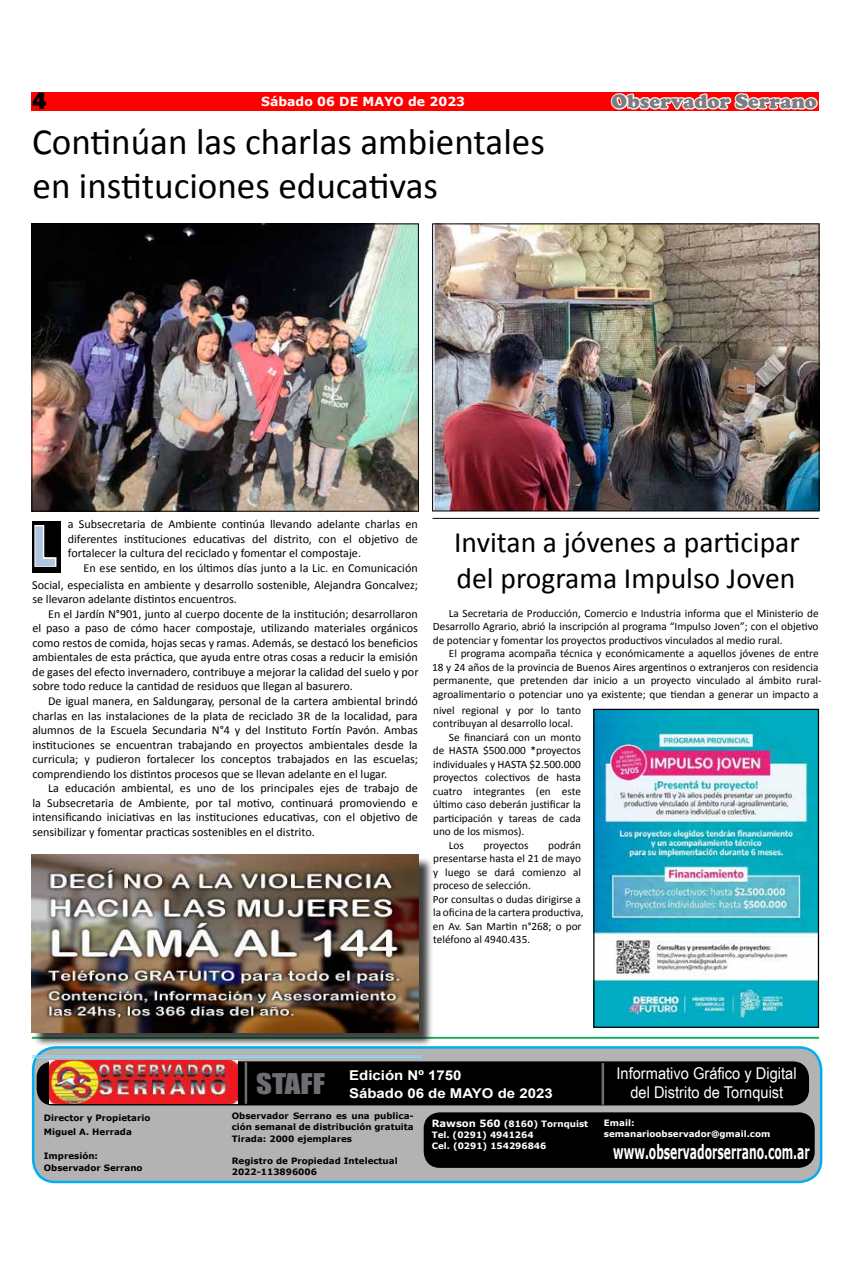
<style>
.page{position:relative;width:851px;height:1276px;background:#fff}
.page>*{position:absolute;margin:0;border:0;box-sizing:border-box;transform-origin:0 0}
.t1{font:700 56.25px "Ebrima";color:#afc5e1;scale:.83 1}
.t2{font:37.12px/44.5px "Calibri";color:#000}
.t3{font:29.62px/35.5px "Calibri";color:#000}
.t4{font:26.25px "Impact";color:#6d6e71;scale:1.17 1}
.t5{font:800 24.62px "Franklin Gothic";color:#000}
.t6{font:900 20px "Cooper";color:#7c7d80}
.t7{font:700 19.75px "Verdana";color:#fff;scale:.55 1}
.t8{font:16.25px/19.5px "Arial Narrow";color:#fff;text-align:center;scale:1.1 1}
.t9{font:700 13.5px/18px "Arial";color:#fff;scale:1.11 1}
.t10{font:700 12.5px "Verdana";color:#fff}
.t11{font:12.12px/14.5px "Calibri";color:#000;text-align:justify}
.t12{font:11.25px/13.5px "Calibri";color:#000}
.t13{font:700 8.75px/11.2px "Verdana";color:#000}
.t14{font:700 8.75px/11.2px "Verdana";color:#fff}
.s1{font-size:10px}
</style>
<div class="page">
<div style="left:32px;top:92px;width:787px;height:18px;background:#f00"></div>
<svg style="left:609px;top:93px;width:210px;height:131px"></svg>
<div style="left:33px;top:1047px;width:788px;height:135px;background:#b3b3b3;border-radius:22px"></div>
<div style="left:32px;top:1046px;width:790px;height:137px;border:2px solid #00aeef;border-radius:22px"></div>
<div style="left:425px;top:1113px;width:388px;height:53px;background:#000;border-radius:15px"></div>
<div style="left:423px;top:1112px;width:391px;height:56px;border:2px solid #000;border-radius:15px"></div>
<div style="left:38px;top:1062px;width:769px;height:42px;background:#000;border-radius:15px"></div>
<div style="left:37px;top:1061px;width:771px;height:44px;border:2px solid #000;border-radius:15px"></div>
<img style="left:50px;top:1061px;width:187px;height:43px">
<hr style="left:601px;top:1063px;width:3px;height:41px;background:#6d6e71">
<hr style="left:244px;top:1062px;width:3px;height:41px;background:#6d6e71">
<hr style="left:32px;top:1055px;width:390px;height:1px;background:#8ed8f8">
<hr style="left:32px;top:1057px;width:390px;height:1px;background:#8ed8f8">
<div style="left:32px;top:521px;width:28px;height:52px;background:#000"></div>
<svg style="left:34px;top:525px;width:23px;height:42px"></svg>
<hr style="left:32px;top:1037px;width:787px;height:1px;background:#00a650">
<hr style="left:32px;top:1038px;width:787px;height:1px;background:#00a650">
<div style="left:33px;top:856px;width:401px;height:191px;background:#000;opacity:.75"></div>
<img style="left:31px;top:855px;width:387px;height:177px">
<img style="left:34px;top:226px;width:382px;height:283px">
<div style="left:32px;top:224px;width:386px;height:287px;border:1px solid #000"></div>
<img style="left:434px;top:226px;width:383px;height:283px">
<div style="left:432px;top:224px;width:387px;height:287px;border:1px solid #000"></div>
<hr style="left:432px;top:518px;width:387px;height:1px;background:#000">
<img style="left:595px;top:711px;width:222px;height:315px">
<div style="left:593px;top:709px;width:226px;height:319px;border:1px solid #000"></div>
<h3 class="t5" style="left:32px;top:85px;width:16px">4</h3>
<p class="t10" style="left:261px;top:93px;width:205px">Sábado 06 DE MAYO de 2023</p>
<h3 class="t6" style="left:611px;top:90px;width:207px">Observador Serrano</h3>
<h2 class="t2" style="left:32px;top:119px;width:514px">Continúan las charlas ambientales en instituciones educativas</h2>
<h1 class="t1" style="left:32px;top:504px;width:30px">L</h1>
<p class="t11" style="left:68px;top:517px;width:351px">a Subsecretaria de Ambiente continúa llevando adelante charlas en diferentes instituciones educativas del distrito, con el objetivo de fortalecer la cultura del reciclado y fomentar el compostaje.</p>
<p class="t11" style="left:84px;top:561px;width:335px">En ese sentido, en los últimos días junto a la Lic. en Comunicación</p>
<p class="t11" style="left:32px;top:577px;width:387px">Social, especialista en ambiente y desarrollo sostenible, Alejandra Goncalvez; se llevaron adelante distintos encuentros.</p>
<p class="t11" style="left:32px;top:606px;width:387px;text-indent:16px">En el Jardín N°901, junto al cuerpo docente de la institución; desarrollaron el paso a paso de cómo hacer compostaje, utilizando materiales orgánicos como restos de comida, hojas secas y ramas. Además, se destacó los beneficios ambientales de esta práctica, que ayuda entre otras cosas a reducir la emisión de gases del efecto invernadero, contribuye a mejorar la calidad del suelo y por sobre todo reduce la cantidad de residuos que llegan al basurero.</p>
<p class="t11" style="left:32px;top:694px;width:387px;text-indent:16px">De igual manera, en Saldungaray, personal de la cartera ambiental brindó charlas en las instalaciones de la plata de reciclado 3R de la localidad, para alumnos de la Escuela Secundaria N°4 y del Instituto Fortín Pavón. Ambas instituciones se encuentran trabajando en proyectos ambientales desde la curricula; y pudieron fortalecer los conceptos trabajados en las escuelas; comprendiendo los distintos procesos que se llevan adelante en el lugar.</p>
<p class="t11" style="left:32px;top:781px;width:387px;text-indent:16px">La educación ambiental, es uno de los principales ejes de trabajo de la Subsecretaria de Ambiente, por tal motivo, continuará promoviendo e intensificando iniciativas en las instituciones educativas, con el objetivo de sensibilizar y fomentar practicas sostenibles en el distrito.</p>
<h3 class="t3" style="left:454px;top:524px;width:347px">Invitan a jóvenes a participar del programa Impulso Joven</h3>
<p class="t12" style="left:433px;top:606px;width:387px;text-align:justify;text-indent:16px">La Secretaria de Producción, Comercio e Industria informa que el Ministerio de Desarrollo Agrario, abrió la inscripción al programa “Impulso Joven”; con el objetivo de potenciar y fomentar los proyectos productivos vinculados al medio rural.</p>
<p class="t12" style="left:432px;top:647px;width:391px;text-indent:17px">El programa acompaña técnica y económicamente a aquellos jóvenes de entre 18 y 24 años de la provincia de Buenos Aires argentinos o extranjeros con residencia permanente, que pretenden dar inicio a un proyecto vinculado al ámbito rural&shy;agroalimentario o potenciar uno ya existente; que tiendan a generar un impacto a</p>
<p class="t12" style="left:433px;top:703px;width:149px">nivel regional y por lo tanto</p>
<p class="t12" style="left:433px;top:717px;width:142px">contribuyan al desarrollo local.</p>
<p class="t12" style="left:449px;top:730px;width:134px">Se financiará con un monto</p>
<p class="t12" style="left:433px;top:744px;width:149px">de HASTA $500.000 *proyectos</p>
<p class="t12" style="left:433px;top:757px;width:149px">individuales y HASTA $2.500.000</p>
<p class="t12" style="left:433px;top:771px;width:149px">proyectos colectivos de hasta</p>
<p class="t12" style="left:433px;top:784px;width:150px">cuatro integrantes (en este</p>
<p class="t12" style="left:433px;top:798px;width:149px">último caso deberán justificar la</p>
<p class="t12" style="left:433px;top:811px;width:149px">participación y tareas de cada</p>
<p class="t12" style="left:433px;top:825px;width:93px">uno de los mismos).</p>
<p class="t12" style="left:449px;top:838px;width:17px">Los</p>
<p class="t12" style="left:483px;top:838px;width:46px">proyectos</p>
<p class="t12" style="left:433px;top:838px;width:152px;text-indent:115px">podrán presentarse hasta el 21 de mayo y luego se dará comienzo al proceso de selección.<br>Por consultas o dudas dirigirse a la oficina de la cartera productiva, en Av. San Martin n°268; o por teléfono al 4940.435.</p>
<p class="t13" style="left:44px;top:1111px;width:108px;line-height:13.8px">Director y Propietario<br>Miguel A. Herrada</p>
<p class="t13" style="left:44px;top:1149px;width:100px;line-height:12.5px">Impresión:<br>Observador Serrano</p>
<h3 class="t4" style="left:256px;top:1063px;width:60px">STAFF</h3>
<p class="t9" style="left:349px;top:1066px;width:185px">Edición Nº 1750<br>Sábado 06 de MAYO de 2023</p>
<p class="t13" style="left:232px;top:1110px;width:183px;text-align:justify">Observador Serrano es una publica&shy;ción semanal de distribución gratuita Tirada: 2000 ejemplares</p>
<p class="t13" style="left:232px;top:1155px;width:167px">Registro de Propiedad Intelectual<br>2022-113896006</p>
<p class="t14" style="left:431px;top:1117px;width:158px"><span class="s1">Rawson 560</span> (8160) Tornquist<br>Tel. (0291) 4941264<br>Cel. (0291) 154296846</p>
<h3 class="t8" style="left:616px;top:1062px;width:165px">Informativo Gráfico y Digital del Distrito de Tornquist</h3>
<p class="t14" style="left:604px;top:1116px;width:168px">Email: semanarioobservador@gmail.com</p>
<h3 class="t7" style="left:613px;top:1138px;width:358px">www.observadorserrano.com.ar</h3>
</div>
